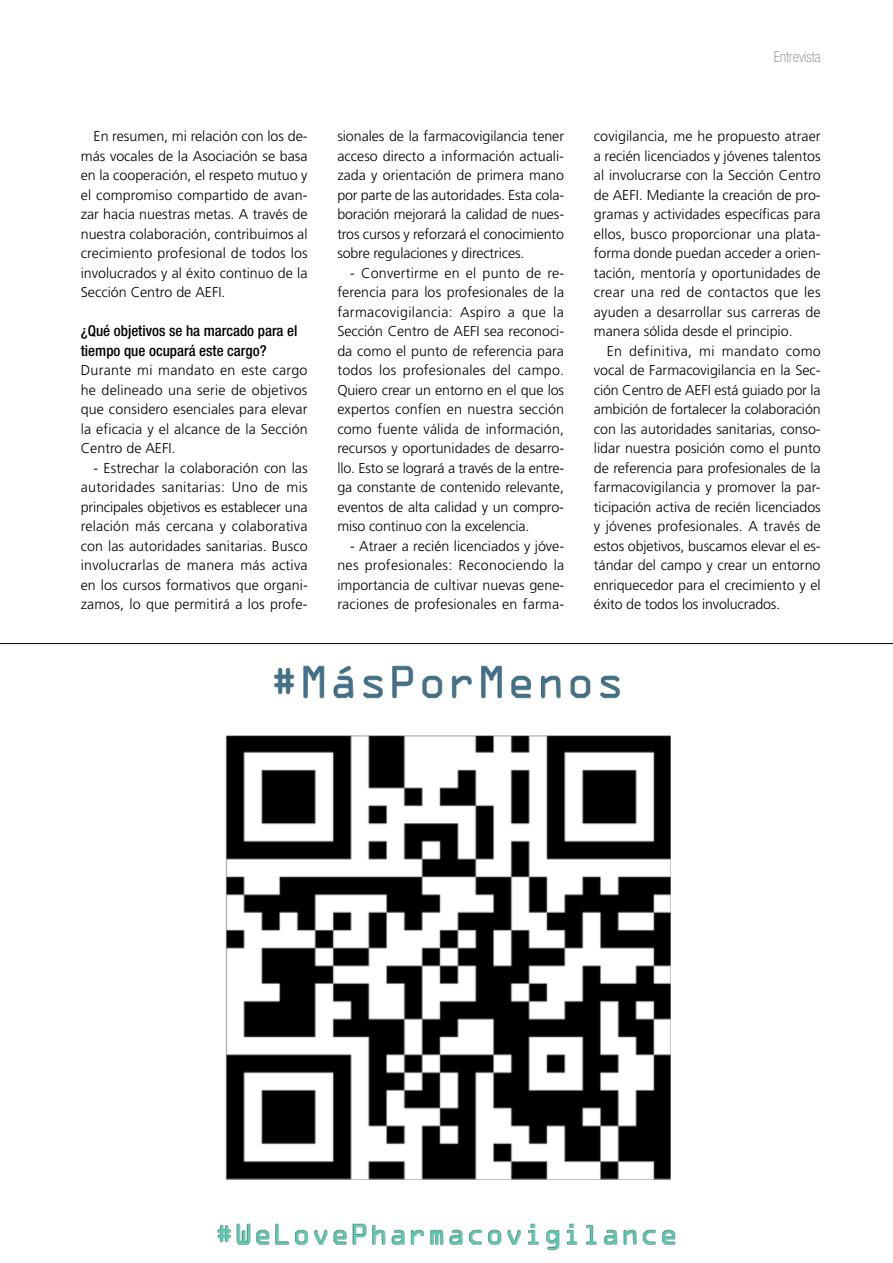
<style>
.page{position:relative;width:893px;height:1263px;background:#fff}
.page>*{position:absolute;margin:0;border:0;box-sizing:border-box;transform-origin:0 0}
.t1{font:500 condensed 15px/19.5px "Helvetica Neue LT Std";color:#000}
.t2{font:100 condensed 15px "Helvetica Neue LT Std";color:#808285}
.t3{font:300 14.25px/19.5px "Frutiger";color:#000;text-align:justify}
</style>
<div class="page">
<hr style="left:0;top:643px;width:893px;height:1px;background:#000">
<img style="left:217px;top:665px;width:459px;height:586px">
<p class="t3" style="left:81px;top:127px;width:228px;text-indent:13px">En resumen, mi relación con los de&shy;más vocales de la Asociación se basa en la cooperación, el respeto mutuo y el compromiso compartido de avan&shy;zar hacia nuestras metas. A través de nuestra colaboración, contribuimos al crecimiento profesional de todos los involucrados y al éxito continuo de la Sección Centro de AEFI.</p>
<p class="t1" style="left:81px;top:321px;width:218px">¿Qué objetivos se ha marcado para el tiempo que ocupará este cargo?</p>
<p class="t3" style="left:81px;top:361px;width:228px">Durante mi mandato en este cargo he delineado una serie de objetivos que considero esenciales para elevar la eficacia y el alcance de la Sección Centro de AEFI.</p>
<p class="t3" style="left:81px;top:458px;width:228px;text-indent:13px">- Estrechar la colaboración con las autoridades sanitarias: Uno de mis principales objetivos es establecer una relación más cercana y colaborativa con las autoridades sanitarias. Busco involucrarlas de manera más activa en los cursos formativos que organi&shy;zamos, lo que permitirá a los profe-</p>
<p class="t3" style="left:337px;top:127px;width:228px">sionales de la farmacovigilancia tener acceso directo a información actuali&shy;zada y orientación de primera mano por parte de las autoridades. Esta cola&shy;boración mejorará la calidad de nues&shy;tros cursos y reforzará el conocimiento sobre regulaciones y directrices.</p>
<p class="t3" style="left:337px;top:263px;width:228px;text-indent:13px">- Convertirme en el punto de re&shy;ferencia para los profesionales de la farmacovigilancia: Aspiro a que la Sección Centro de AEFI sea reconoci&shy;da como el punto de referencia para todos los profesionales del campo.<br>Quiero crear un entorno en el que los expertos confíen en nuestra sección como fuente válida de información, recursos y oportunidades de desarro&shy;llo. Esto se logrará a través de la entre&shy;ga constante de contenido relevante, eventos de alta calidad y un compro&shy;miso continuo con la excelencia.</p>
<p class="t3" style="left:337px;top:536px;width:228px;text-indent:13px">- Atraer a recién licenciados y jóve&shy;nes profesionales: Reconociendo la importancia de cultivar nuevas gene&shy;raciones de profesionales en farma-</p>
<p class="t2" style="left:774px;top:48px;width:48px">Entrevista</p>
<p class="t3" style="left:594px;top:127px;width:228px">covigilancia, me he propuesto atraer a recién licenciados y jóvenes talentos al involucrarse con la Sección Centro de AEFI. Mediante la creación de pro&shy;gramas y actividades específicas para ellos, busco proporcionar una plata&shy;forma donde puedan acceder a orien&shy;tación, mentoría y oportunidades de crear una red de contactos que les ayuden a desarrollar sus carreras de manera sólida desde el principio.</p>
<p class="t3" style="left:594px;top:341px;width:228px;text-indent:13px">En definitiva, mi mandato como vocal de Farmacovigilancia en la Sec&shy;ción Centro de AEFI está guiado por la ambición de fortalecer la colaboración con las autoridades sanitarias, conso&shy;lidar nuestra posición como el punto de referencia para profesionales de la farmacovigilancia y promover la par&shy;ticipación activa de recién licenciados y jóvenes profesionales. A través de estos objetivos, buscamos elevar el es&shy;tándar del campo y crear un entorno enriquecedor para el crecimiento y el éxito de todos los involucrados.</p>
</div>
